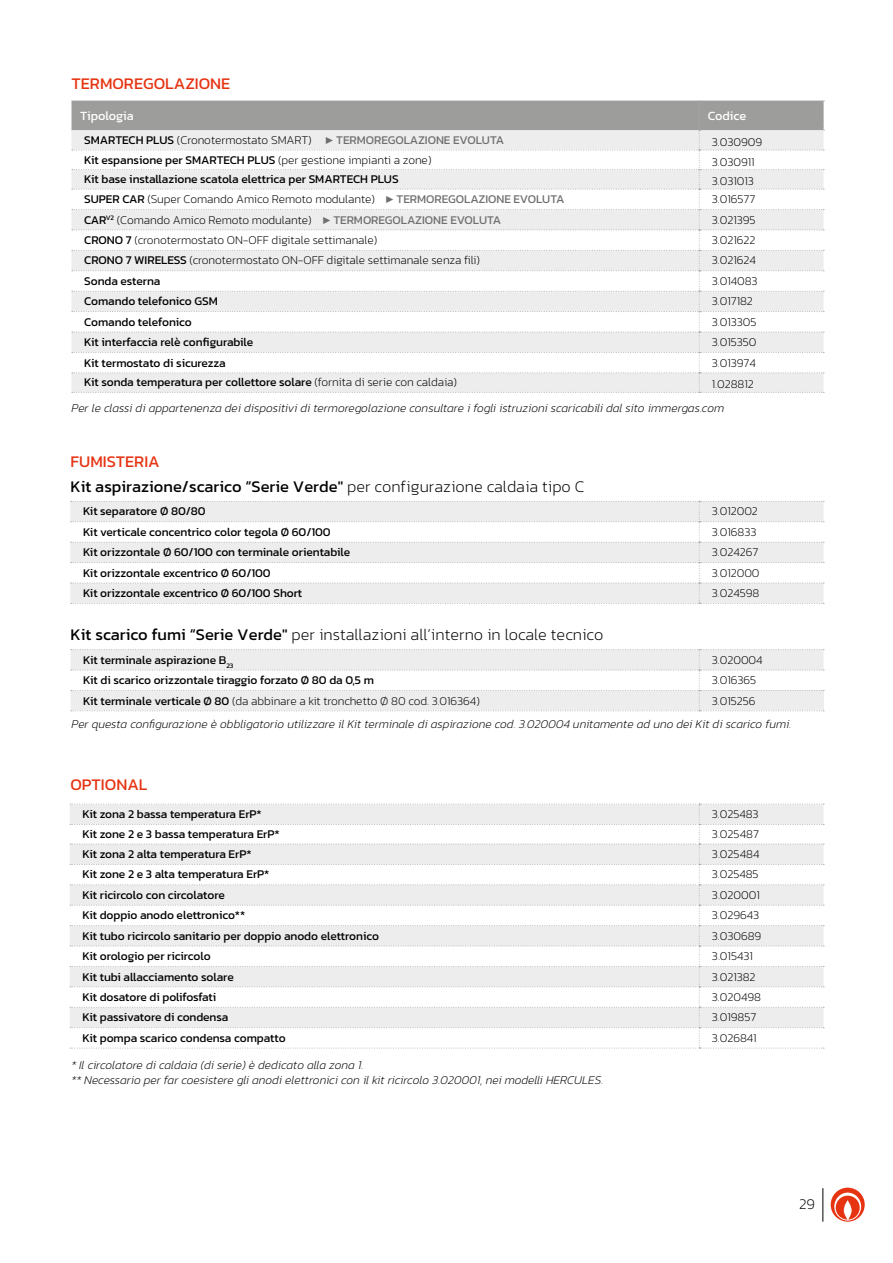
<style>
.page{position:relative;width:893px;height:1263px;background:#fff}
.page>*{position:absolute;margin:0;border:0;box-sizing:border-box;transform-origin:0 0}
.t1{font:200 16.5px "Kanit";color:#000}
.t2{font:16.5px "Kanit";color:#000}
.t3{font:16.5px "Kanit";color:#e63312}
.t4{font:200 15px "Kanit";color:#000}
.t5{font:12.75px "Kanit";letter-spacing:-.005em;color:#fff}
.t6{font:12px "Kanit";letter-spacing:-.005em;color:#000}
.t7{font:200 12px "Kanit";letter-spacing:-.005em;color:#000}
.t8{font:italic 200 12px/15px "Kanit";color:#000}
.t9{font:12px "Kanit";letter-spacing:-.005em;color:#706f6f}
.s1{color:#000}
.s2{font-weight:200;color:#000}
.s3{font-weight:200}
.s4{font-weight:400}
.s5{font-weight:400;color:#706f6f}
</style>
<div class="page">
<hr style="left:822px;top:1188px;width:1px;height:34px;background:#000">
<svg style="left:831px;top:1187px;width:34px;height:35px"></svg>
<svg style="left:70px;top:804px;width:754px;height:245px"></svg>
<svg style="left:71px;top:101px;width:753px;height:292px"></svg>
<svg style="left:71px;top:501px;width:753px;height:103px"></svg>
<svg style="left:71px;top:711px;width:754px;height:1px"></svg>
<svg style="left:71px;top:649px;width:753px;height:62px"></svg>
<h1 class="t3" style="left:71px;top:72px;width:160px">TERMOREGOLAZIONE</h1>
<p class="t5" style="left:80px;top:106px;width:55px">Tipologia</p>
<p class="t5" style="left:708px;top:106px;width:40px">Codice</p>
<p class="t9" style="left:84px;top:131px;width:421px"><span class="s1">SMARTECH PLUS</span> <span class="s2">(Cronotermostato SMART)</span> ▶ TERMOREGOLAZIONE EVOLUTA</p>
<p class="t7" style="left:712px;top:134px;width:52px">3.030909</p>
<p class="t6" style="left:84px;top:151px;width:349px">Kit espansione per SMARTECH PLUS <span class="s3">(per gestione impianti a zone)</span></p>
<p class="t7" style="left:712px;top:153px;width:44px">3.030911</p>
<p class="t6" style="left:84px;top:170px;width:316px">Kit base installazione scatola elettrica per SMARTECH PLUS</p>
<p class="t7" style="left:712px;top:173px;width:43px">3.031013</p>
<p class="t7" style="left:84px;top:191px;width:482px"><span class="s4">SUPER CAR</span> (Super Comando Amico Remoto modulante) <span class="s5">▶ TERMOREGOLAZIONE EVOLUTA</span></p>
<p class="t7" style="left:712px;top:191px;width:45px">3.016577</p>
<p class="t7" style="left:84px;top:212px;width:419px"><span class="s4">CAR</span><sup>V2</sup> (Comando Amico Remoto modulante) <span class="s5">▶ TERMOREGOLAZIONE EVOLUTA</span></p>
<p class="t7" style="left:712px;top:212px;width:45px">3.021395</p>
<p class="t7" style="left:84px;top:232px;width:294px"><span class="s4">CRONO 7</span> (cronotermostato ON-OFF digitale settimanale)</p>
<p class="t7" style="left:712px;top:232px;width:45px">3.021622</p>
<p class="t7" style="left:84px;top:252px;width:397px"><span class="s4">CRONO 7 WIRELESS</span> (cronotermostato ON-OFF digitale settimanale senza fili)</p>
<p class="t7" style="left:712px;top:252px;width:45px">3.021624</p>
<p class="t6" style="left:84px;top:272px;width:78px">Sonda esterna</p>
<p class="t7" style="left:712px;top:273px;width:47px">3.014083</p>
<p class="t6" style="left:84px;top:293px;width:135px">Comando telefonico GSM</p>
<p class="t7" style="left:712px;top:293px;width:42px">3.017182</p>
<p class="t6" style="left:84px;top:313px;width:109px">Comando telefonico</p>
<p class="t7" style="left:712px;top:314px;width:46px">3.013305</p>
<p class="t6" style="left:84px;top:333px;width:171px">Kit interfaccia relè configurabile</p>
<p class="t7" style="left:712px;top:334px;width:46px">3.015350</p>
<p class="t6" style="left:84px;top:354px;width:143px">Kit termostato di sicurezza</p>
<p class="t7" style="left:712px;top:354px;width:45px">3.013974</p>
<p class="t6" style="left:84px;top:374px;width:374px">Kit sonda temperatura per collettore solare <span class="s3">(fornita di serie con caldaia)</span></p>
<p class="t7" style="left:712px;top:376px;width:43px">1.028812</p>
<p class="t8" style="left:71px;top:401px;width:654px">Per le classi di appartenenza dei dispositivi di termoregolazione consultare i fogli istruzioni scaricabili dal sito immergas.com</p>
<h1 class="t3" style="left:71px;top:449px;width:91px">FUMISTERIA</h1>
<h1 class="t2" style="left:71px;top:475px;width:515px">Kit aspirazione/scarico “Serie Verde" <span class="s3">per configurazione caldaia tipo C</span></h1>
<p class="t6" style="left:83px;top:503px;width:124px">Kit separatore Ø 80/80</p>
<p class="t7" style="left:712px;top:503px;width:48px">3.012002</p>
<p class="t6" style="left:83px;top:523px;width:249px">Kit verticale concentrico color tegola Ø 60/100</p>
<p class="t7" style="left:712px;top:524px;width:46px">3.016833</p>
<p class="t6" style="left:83px;top:543px;width:269px">Kit orizzontale Ø 60/100 con terminale orientabile</p>
<p class="t7" style="left:712px;top:544px;width:48px">3.024267</p>
<p class="t6" style="left:83px;top:564px;width:189px">Kit orizzontale excentrico Ø 60/100</p>
<p class="t7" style="left:712px;top:564px;width:49px">3.012000</p>
<p class="t6" style="left:83px;top:584px;width:221px">Kit orizzontale excentrico Ø 60/100 Short</p>
<p class="t7" style="left:712px;top:585px;width:49px">3.024598</p>
<h1 class="t1" style="left:71px;top:624px;width:534px"><span class="s4">Kit scarico fumi “Serie Verde"</span> per installazioni all’interno in locale tecnico</h1>
<p class="t6" style="left:83px;top:651px;width:152px">Kit terminale aspirazione B<sub>23</sub></p>
<p class="t7" style="left:712px;top:652px;width:52px">3.020004</p>
<p class="t6" style="left:83px;top:671px;width:292px">Kit di scarico orizzontale tiraggio forzato Ø 80 da 0,5 m</p>
<p class="t7" style="left:712px;top:672px;width:46px">3.016365</p>
<p class="t7" style="left:83px;top:692px;width:398px"><span class="s4">Kit terminale verticale Ø 80</span> (da abbinare a kit tronchetto Ø 80 cod. 3.016364)</p>
<p class="t7" style="left:712px;top:692px;width:45px">3.015256</p>
<p class="t8" style="left:71px;top:716px;width:721px">Per questa configurazione è obbligatorio utilizzare il Kit terminale di aspirazione cod. 3.020004 unitamente ad uno dei Kit di scarico fumi.</p>
<h1 class="t3" style="left:70px;top:773px;width:79px">OPTIONAL</h1>
<p class="t6" style="left:83px;top:805px;width:181px">Kit zona 2 bassa temperatura ErP*</p>
<p class="t7" style="left:712px;top:806px;width:48px">3.025483</p>
<p class="t6" style="left:83px;top:825px;width:199px">Kit zone 2 e 3 bassa temperatura ErP*</p>
<p class="t7" style="left:712px;top:826px;width:49px">3.025487</p>
<p class="t6" style="left:83px;top:845px;width:171px">Kit zona 2 alta temperatura ErP*</p>
<p class="t7" style="left:712px;top:846px;width:49px">3.025484</p>
<p class="t6" style="left:83px;top:866px;width:188px">Kit zone 2 e 3 alta temperatura ErP*</p>
<p class="t7" style="left:712px;top:866px;width:48px">3.025485</p>
<p class="t6" style="left:83px;top:886px;width:144px">Kit ricircolo con circolatore</p>
<p class="t7" style="left:712px;top:887px;width:50px">3.020001</p>
<p class="t6" style="left:83px;top:906px;width:164px">Kit doppio anodo elettronico**</p>
<p class="t7" style="left:712px;top:907px;width:49px">3.029643</p>
<p class="t6" style="left:83px;top:927px;width:298px">Kit tubo ricircolo sanitario per doppio anodo elettronico</p>
<p class="t7" style="left:712px;top:927px;width:51px">3.030689</p>
<p class="t6" style="left:83px;top:947px;width:130px">Kit orologio per ricircolo</p>
<p class="t7" style="left:712px;top:948px;width:43px">3.015431</p>
<p class="t6" style="left:83px;top:968px;width:153px">Kit tubi allacciamento solare</p>
<p class="t7" style="left:712px;top:968px;width:45px">3.021382</p>
<p class="t6" style="left:83px;top:988px;width:135px">Kit dosatore di polifosfati</p>
<p class="t7" style="left:712px;top:989px;width:50px">3.020498</p>
<p class="t6" style="left:83px;top:1008px;width:147px">Kit passivatore di condensa</p>
<p class="t7" style="left:712px;top:1009px;width:46px">3.019857</p>
<p class="t6" style="left:83px;top:1029px;width:205px">Kit pompa scarico condensa compatto</p>
<p class="t7" style="left:712px;top:1030px;width:46px">3.026841</p>
<p class="t8" style="left:71px;top:1057px;width:534px">* Il circolatore di caldaia (di serie) è dedicato alla zona 1.<br>** Necessario per far coesistere gli anodi elettronici con il kit ricircolo 3.020001, nei modelli HERCULES.</p>
<p class="t4" style="left:799px;top:1194px;width:17px">29</p>
</div>
